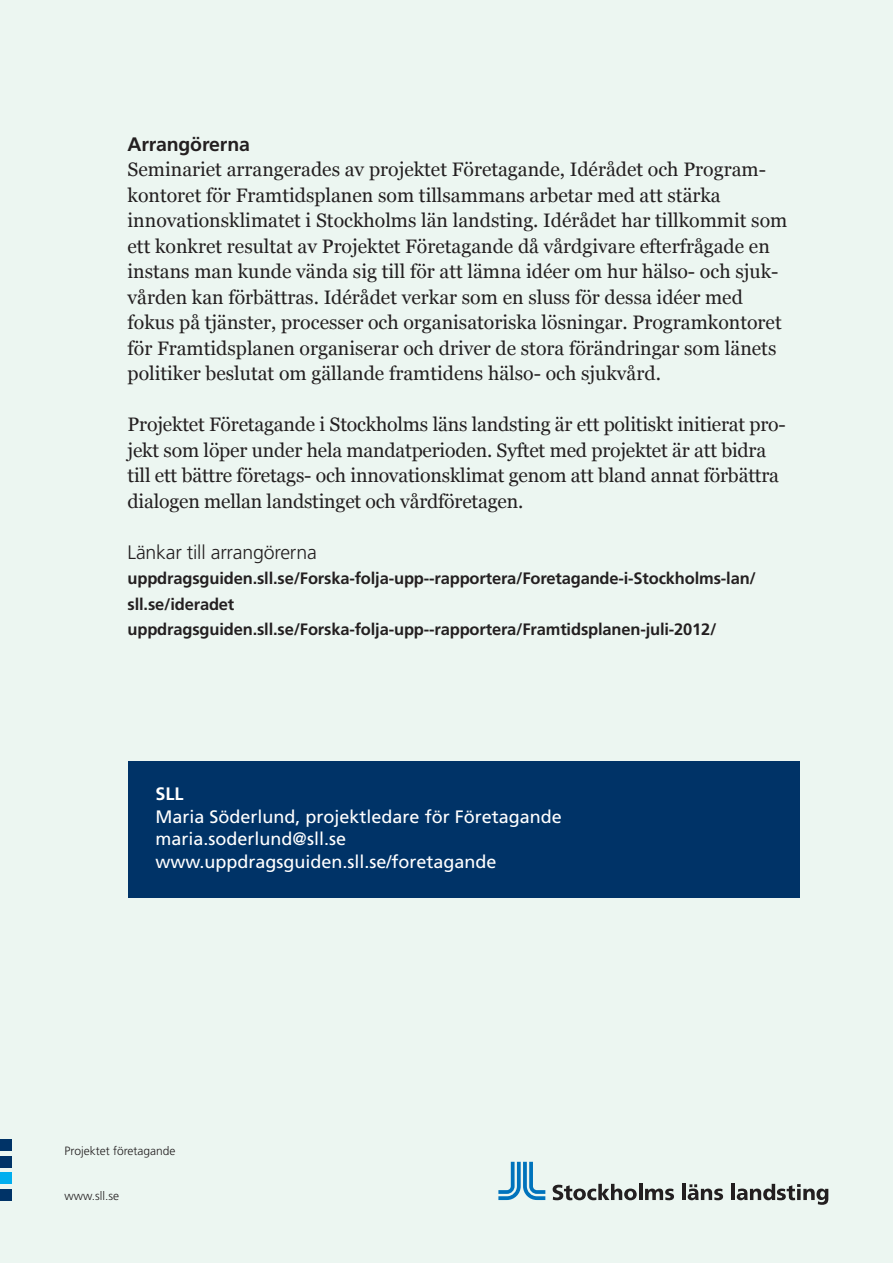
<style>
.page{position:relative;width:893px;height:1263px;background:#ecf6f1}
.page>*{position:absolute;margin:0;border:0;box-sizing:border-box;transform-origin:0 0}
.t1{font:19.5px/25.5px "Georgia";color:#231f20}
.t2{font:300 19.5px "Frutiger";letter-spacing:-.01em;color:#231f20}
.t3{font:700 19.5px "Frutiger";letter-spacing:-.01em;color:#231f20}
.t4{font:18px/22.5px "Frutiger";color:#fff}
.t5{font:700 18px "Frutiger";color:#fff}
.t6{font:700 16.5px/25.5px "Frutiger";letter-spacing:-.01em;color:#231f20}
.t7{font:300 12px "Frutiger";color:#231f20}
</style>
<div class="page">
<div style="left:0;top:1140px;width:11px;height:11px;background:#003367"></div>
<div style="left:0;top:1156px;width:11px;height:11px;background:#003367"></div>
<div style="left:0;top:1173px;width:11px;height:11px;background:#00aeef"></div>
<div style="left:0;top:1189px;width:11px;height:11px;background:#003367"></div>
<svg style="left:498px;top:1162px;width:47px;height:38px"></svg>
<svg style="left:553px;top:1184px;width:84px;height:16px"></svg>
<hr style="left:639px;top:1184px;width:3px;height:16px;background:#231f20">
<svg style="left:645px;top:1188px;width:29px;height:12px"></svg>
<hr style="left:682px;top:1184px;width:4px;height:16px;background:#231f20">
<svg style="left:688px;top:1184px;width:35px;height:16px"></svg>
<hr style="left:731px;top:1184px;width:4px;height:16px;background:#231f20">
<svg style="left:737px;top:1184px;width:91px;height:21px"></svg>
<div style="left:128px;top:761px;width:671px;height:136px;background:#003367"></div>
<p class="t3" style="left:128px;top:133px;width:124px">Arrangörerna</p>
<p class="t1" style="left:128px;top:157px;width:661px">Seminariet arrangerades av projektet Företagande, Idérådet och Program&shy;kontoret för Framtidsplanen som tillsammans arbetar med att stärka innovationsklimatet i Stockholms län landsting. Idérådet har tillkommit som ett konkret resultat av Projektet Företagande då vårdgivare efterfrågade en instans man kunde vända sig till för att lämna idéer om hur hälso- och sjuk&shy;vården kan förbättras. Idérådet verkar som en sluss för dessa idéer med fokus på tjänster, processer och organisatoriska lösningar. Programkontoret för Framtidsplanen organiserar och driver de stora förändringar som länets politiker beslutat om gällande framtidens hälso- och sjukvård.</p>
<p class="t1" style="left:128px;top:412px;width:660px">Projektet Företagande i Stockholms läns landsting är ett politiskt initierat pro&shy;jekt som löper under hela mandatperioden. Syftet med projektet är att bidra till ett bättre företags- och innovationsklimat genom att bland annat förbättra dialogen mellan landstinget och vårdföretagen.</p>
<p class="t2" style="left:128px;top:541px;width:191px">Länkar till arrangörerna</p>
<p class="t6" style="left:128px;top:566px;width:630px">uppdragsguiden.sll.se/Forska-folja-upp--rapportera/Foretagande-i-Stockholms-lan/ sll.se/ideradet uppdragsguiden.sll.se/Forska-folja-upp--rapportera/Framtidsplanen-juli-2012/</p>
<p class="t5" style="left:156px;top:783px;width:30px">SLL</p>
<p class="t4" style="left:156px;top:805px;width:408px">Maria Söderlund, projektledare för Företagande maria.soderlund@sll.se www.uppdragsguiden.sll.se/foretagande</p>
<p class="t7" style="left:65px;top:1144px;width:112px">Projektet företagande</p>
<p class="t7" style="left:65px;top:1189px;width:56px">www.sll.se</p>
</div>
